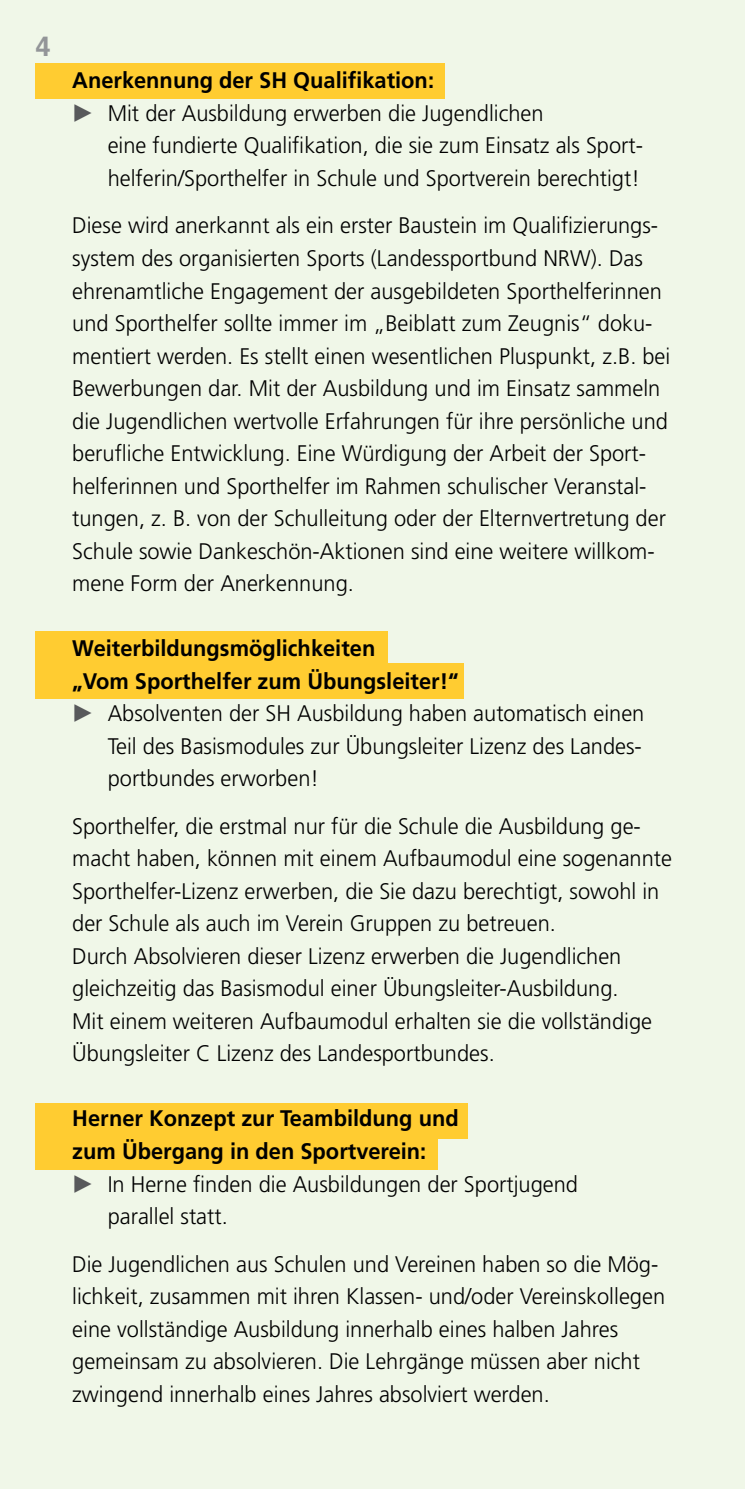
<style>
.page{position:relative;width:745px;height:1489px;background:#fff}
.page>*{position:absolute;margin:0;border:0;box-sizing:border-box;transform-origin:0 0}
.t1{font:700 27.5px "Helvetica";color:#939598}
.t2{font:300 22.5px/32.5px "Frutiger";color:#000}
.t3{font:700 22.5px "Frutiger";color:#000}
.s1{font-family:"European Pi Four";font-weight:400;color:#58595b}
</style>
<div class="page">
<div style="left:0;top:0;width:744px;height:1488px;background:#f0f7e8"></div>
<hr style="left:744px;top:0;width:1px;height:1488px;background:#f0f7e8">
<div style="left:35px;top:63px;width:409px;height:36px;background:#ffcc31"></div>
<div style="left:35px;top:631px;width:352px;height:35px;background:#ffcc31"></div>
<div style="left:35px;top:1103px;width:433px;height:35px;background:#ffcc31"></div>
<div style="left:35px;top:663px;width:428px;height:36px;background:#ffcc31"></div>
<div style="left:35px;top:1133px;width:402px;height:36px;background:#ffcc31"></div>
<p class="t1" style="left:35px;top:24px;width:17px">4</p>
<p class="t3" style="left:72px;top:67px;width:363px">Anerkennung der SH Qualifikation:</p>
<p class="t2" style="left:72px;top:97px;width:472px"><span class="s1">P</span> Mit der Ausbildung erwerben die Jugendlichen</p>
<p class="t2" style="left:108px;top:129px;width:536px">eine fundierte Qualifikation, die sie zum Einsatz als Sport-</p>
<p class="t2" style="left:108px;top:162px;width:533px">helferin/Sporthelfer in Schule und Sportverein berechtigt!</p>
<p class="t2" style="left:72px;top:209px;width:599px">Diese wird anerkannt als ein erster Baustein im Qualifizierungs&shy;system des organisierten Sports (Landessportbund NRW). Das ehrenamtliche Engagement der ausgebildeten Sporthelferinnen und Sporthelfer sollte immer im „Beiblatt zum Zeugnis“ doku&shy;mentiert werden. Es stellt einen wesentlichen Pluspunkt, z.B. bei Bewerbungen dar. Mit der Ausbildung und im Einsatz sammeln die Jugendlichen wertvolle Erfahrungen für ihre persönliche und berufliche Entwicklung. Eine Würdigung der Arbeit der Sport&shy;helferinnen und Sporthelfer im Rahmen schulischer Veranstal&shy;tungen, z. B. von der Schulleitung oder der Elternvertretung der Schule sowie Dankeschön-Aktionen sind eine weitere willkom&shy;mene Form der Anerkennung.</p>
<p class="t3" style="left:72px;top:635px;width:304px">Weiterbildungsmöglichkeiten</p>
<p class="t3" style="left:72px;top:667px;width:388px">„Vom Sporthelfer zum Übungsleiter!“</p>
<p class="t2" style="left:72px;top:697px;width:573px"><span class="s1">P</span> Absolventen der SH Ausbildung haben automatisch einen</p>
<p class="t2" style="left:108px;top:729px;width:535px">Teil des Basismodules zur Übungsleiter Lizenz des Landes-</p>
<p class="t2" style="left:108px;top:762px;width:213px">portbundes erworben!</p>
<p class="t2" style="left:72px;top:809px;width:601px">Sporthelfer, die erstmal nur für die Schule die Ausbildung ge&shy;macht haben, können mit einem Aufbaumodul eine sogenannte Sporthelfer-Lizenz erwerben, die Sie dazu berechtigt, sowohl in der Schule als auch im Verein Gruppen zu betreuen.<br>Durch Absolvieren dieser Lizenz erwerben die Jugendlichen gleichzeitig das Basismodul einer Übungsleiter-Ausbildung.<br>Mit einem weiteren Aufbaumodul erhalten sie die vollständige Übungsleiter C Lizenz des Landesportbundes.</p>
<p class="t3" style="left:72px;top:1105px;width:388px">Herner Konzept zur Teambildung und</p>
<p class="t3" style="left:72px;top:1137px;width:355px">zum Übergang in den Sportverein:</p>
<p class="t2" style="left:72px;top:1167px;width:507px"><span class="s1">P</span> In Herne finden die Ausbildungen der Sportjugend</p>
<p class="t2" style="left:108px;top:1199px;width:122px">parallel statt.</p>
<p class="t2" style="left:72px;top:1247px;width:594px">Die Jugendlichen aus Schulen und Vereinen haben so die Mög&shy;lichkeit, zusammen mit ihren Klassen- und/oder Vereinskollegen eine vollständige Ausbildung innerhalb eines halben Jahres gemeinsam zu absolvieren. Die Lehrgänge müssen aber nicht zwingend innerhalb eines Jahres absolviert werden.</p>
</div>
